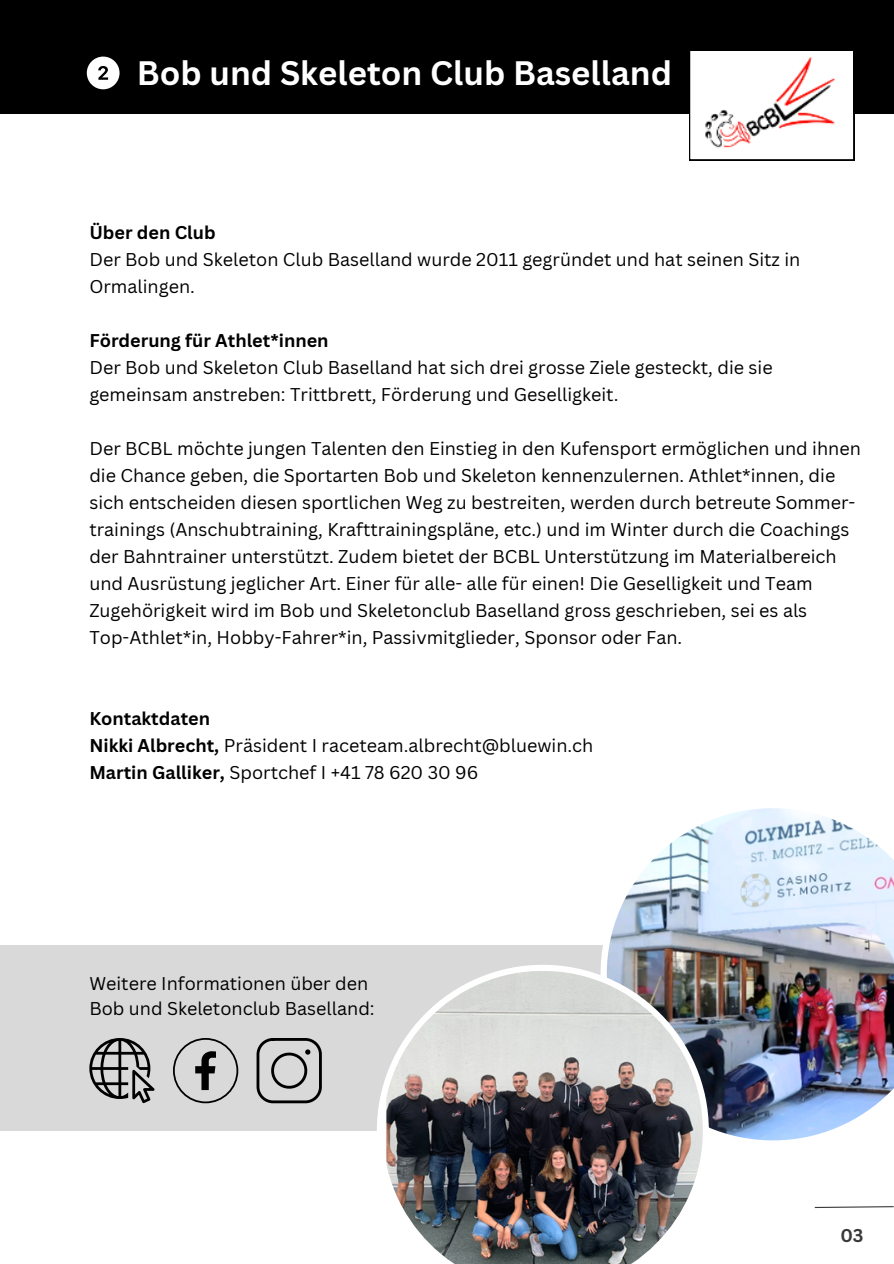
<style>
.page{position:relative;width:894px;height:1264px;background:#fff}
.page>*{position:absolute;margin:0;border:0;box-sizing:border-box;transform-origin:0 0}
.t1{font:700 33px "Canva Sans";color:#fff}
.t2{font:18px/27px "Canva Sans";color:#000}
.t3{font:700 18px "Canva Sans";color:#000}
.t4{font:700 18px "Canva Sans";color:#3b3939}
.s1{font-weight:700}
</style>
<div class="page">
<div style="left:0;top:0;width:893px;height:113px;background:#000"></div>
<svg style="left:814px;top:1206px;width:79px;height:2px"></svg>
<div style="left:0;top:945px;width:753px;height:185px;background:#d9d9d9"></div>
<img style="left:601px;top:808px;width:292px;height:333px">
<img style="left:377px;top:964px;width:331px;height:299px">
<svg style="left:173px;top:1038px;width:65px;height:65px"></svg>
<svg style="left:89px;top:1038px;width:66px;height:65px"></svg>
<svg style="left:256px;top:1038px;width:66px;height:65px"></svg>
<svg style="left:689px;top:51px;width:165px;height:109px"></svg>
<svg style="left:87px;top:57px;width:32px;height:32px"></svg>
<h1 class="t1" style="left:137px;top:49px;width:536px">Bob und Skeleton Club Baselland</h1>
<p class="t3" style="left:89px;top:219px;width:128px">Über den Club</p>
<p class="t2" style="left:89px;top:245px;width:712px">Der Bob und Skeleton Club Baselland wurde 2011 gegründet und hat seinen Sitz in<br>Ormalingen.</p>
<p class="t3" style="left:89px;top:327px;width:241px">Förderung für Athlet*innen</p>
<p class="t2" style="left:89px;top:353px;width:684px">Der Bob und Skeleton Club Baselland hat sich drei grosse Ziele gesteckt, die sie gemeinsam anstreben: Trittbrett, Förderung und Geselligkeit.</p>
<p class="t2" style="left:89px;top:434px;width:772px">Der BCBL möchte jungen Talenten den Einstieg in den Kufensport ermöglichen und ihnen die Chance geben, die Sportarten Bob und Skeleton kennenzulernen. Athlet*innen, die sich entscheiden diesen sportlichen Weg zu bestreiten, werden durch betreute Sommer&shy;trainings (Anschubtraining, Krafttrainingspläne, etc.) und im Winter durch die Coachings der Bahntrainer unterstützt. Zudem bietet der BCBL Unterstützung im Materialbereich und Ausrüstung jeglicher Art. Einer für alle- alle für einen! Die Geselligkeit und Team Zugehörigkeit wird im Bob und Skeletonclub Baselland gross geschrieben, sei es als Top-Athlet*in, Hobby-Fahrer*in, Passivmitglieder, Sponsor oder Fan.</p>
<p class="t2" style="left:89px;top:704px;width:505px"><span class="s1">Kontaktdaten<br>Nikki Albrecht,</span> Präsident I raceteam.albrecht@bluewin.ch<br><span class="s1">Martin Galliker,</span> Sportchef I +41 78 620 30 96</p>
<p class="t2" style="left:89px;top:970px;width:287px;line-height:24.8px">Weitere Informationen über den<br>Bob und Skeletonclub Baselland:</p>
<p class="t4" style="left:840px;top:1222px;width:25px">03</p>
</div>
